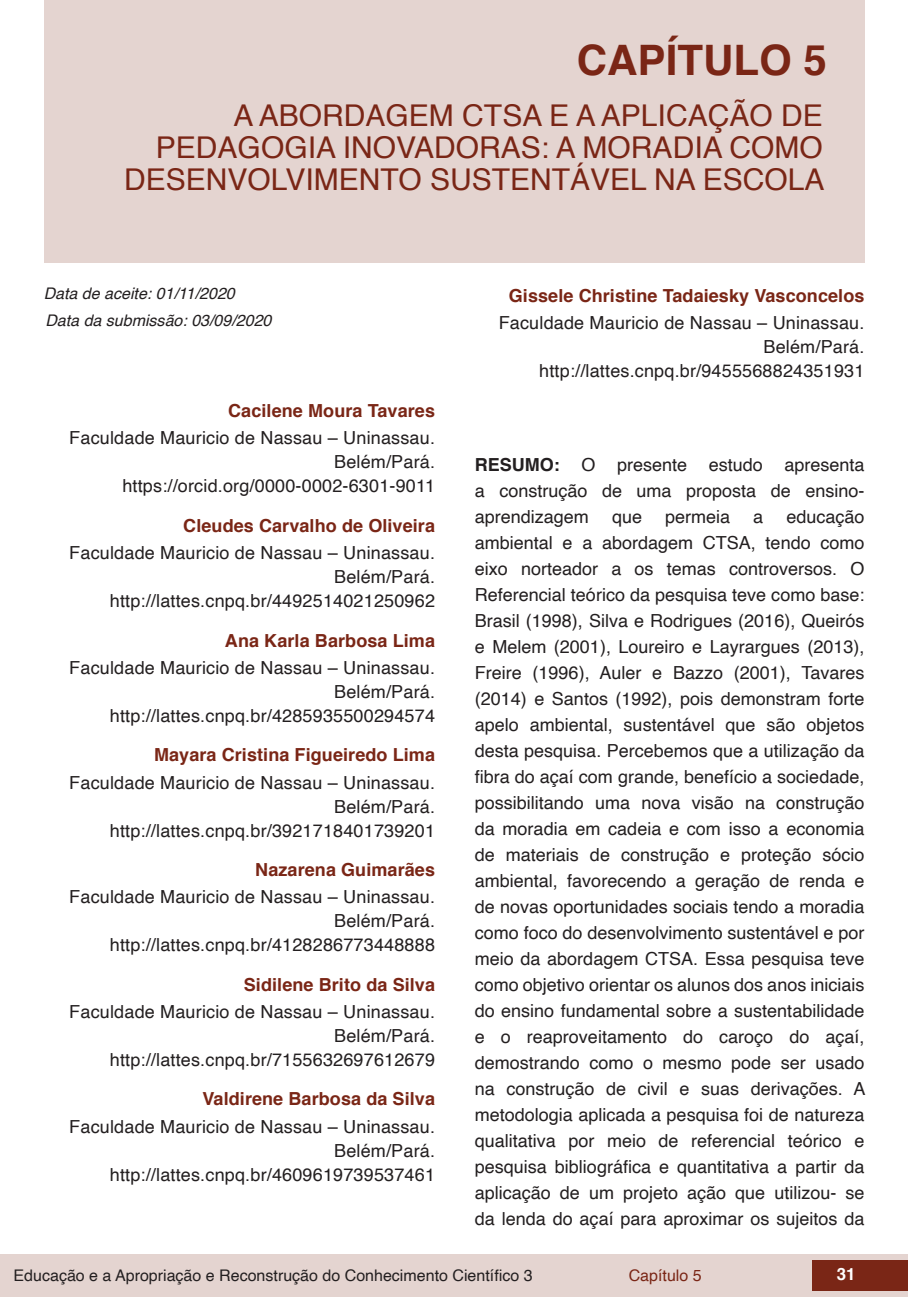
<style>
.page{position:relative;width:908px;height:1304px;background:#fff}
.page>*{position:absolute;margin:0;border:0;box-sizing:border-box;transform-origin:0 0}
.capítulos{font:700 42px "Helvetica";color:#7a2616}
.nome_artigos{font:30px/32px "Helvetica";color:#7a2616;text-align:right}
.Resumos_e_PC_TXT{font:18px/26px "Helvetica";color:#231f20;text-align:justify}
.info_autores{font:18px/24px "Helvetica";letter-spacing:.01em;color:#231f20;text-align:right}
.nome_autores{font:700 18px "Helvetica";letter-spacing:.005em;color:#7a2616}
.t1{font:700 16.8px "Helvetica";color:#fff}
.t2{font:16px "Helvetica";color:#231f20}
.data{font:italic 16px "Helvetica";color:#231f20}
.t3{font:16px "Helvetica";color:#7a2616}
.s1{font-weight:700}
</style>
<div class="page">
<div style="left:0;top:1254px;width:906px;height:43px;background:#e4d4d0"></div>
<div style="left:812px;top:1261px;width:95px;height:30px;background:#7a2616"></div>
<div style="left:44px;top:0;width:819px;height:263px;background:#e4d4d0"></div>
<p class="capítulos" style="left:576px;top:26px;width:251px">CAPÍTULO 5</p>
<p class="nome_artigos" style="left:124px;top:101px;width:701px">A ABORDAGEM CTSA E A APLICAÇÃO DE<br>PEDAGOGIA INOVADORAS: A MORADIA COMO<br>DESENVOLVIMENTO SUSTENTÁVEL NA ESCOLA</p>
<p class="data" style="left:44px;top:280px;width:192px">Data de aceite: 01/11/2020</p>
<p class="data" style="left:45px;top:308px;width:227px">Data da submissão: 03/09/2020</p>
<p class="nome_autores" style="left:228px;top:396px;width:208px">Cacilene Moura Tavares</p>
<p class="info_autores" style="left:69px;top:427px;width:367px">Faculdade Mauricio de Nassau – Uninassau.<br>Belém/Pará.</p>
<p class="info_autores" style="left:122px;top:475px;width:314px">https://orcid.org/0000-0002-6301-9011</p>
<p class="nome_autores" style="left:183px;top:511px;width:253px">Cleudes Carvalho de Oliveira</p>
<p class="info_autores" style="left:69px;top:541px;width:367px">Faculdade Mauricio de Nassau – Uninassau.<br>Belém/Pará.</p>
<p class="info_autores" style="left:110px;top:589px;width:326px">http://lattes.cnpq.br/4492514021250962</p>
<p class="nome_autores" style="left:225px;top:626px;width:211px">Ana Karla Barbosa Lima</p>
<p class="info_autores" style="left:69px;top:656px;width:367px">Faculdade Mauricio de Nassau – Uninassau.<br>Belém/Pará.</p>
<p class="info_autores" style="left:110px;top:704px;width:326px">http://lattes.cnpq.br/4285935500294574</p>
<p class="nome_autores" style="left:154px;top:740px;width:282px">Mayara Cristina Figueiredo Lima</p>
<p class="info_autores" style="left:69px;top:771px;width:367px">Faculdade Mauricio de Nassau – Uninassau.<br>Belém/Pará.</p>
<p class="info_autores" style="left:110px;top:819px;width:326px">http://lattes.cnpq.br/3921718401739201</p>
<p class="nome_autores" style="left:255px;top:855px;width:181px">Nazarena Guimarães</p>
<p class="info_autores" style="left:69px;top:885px;width:367px">Faculdade Mauricio de Nassau – Uninassau.<br>Belém/Pará.</p>
<p class="info_autores" style="left:110px;top:933px;width:326px">http://lattes.cnpq.br/4128286773448888</p>
<p class="nome_autores" style="left:244px;top:970px;width:193px">Sidilene Brito da Silva</p>
<p class="info_autores" style="left:69px;top:1000px;width:367px">Faculdade Mauricio de Nassau – Uninassau.<br>Belém/Pará.</p>
<p class="info_autores" style="left:110px;top:1048px;width:326px">http://lattes.cnpq.br/7155632697612679</p>
<p class="nome_autores" style="left:202px;top:1084px;width:234px">Valdirene Barbosa da Silva</p>
<p class="info_autores" style="left:69px;top:1115px;width:367px">Faculdade Mauricio de Nassau – Uninassau.<br>Belém/Pará.</p>
<p class="info_autores" style="left:110px;top:1163px;width:326px">http://lattes.cnpq.br/4609619739537461</p>
<p class="nome_autores" style="left:508px;top:281px;width:357px">Gissele Christine Tadaiesky Vasconcelos</p>
<p class="info_autores" style="left:498px;top:311px;width:367px">Faculdade Mauricio de Nassau – Uninassau.<br>Belém/Pará.</p>
<p class="info_autores" style="left:539px;top:359px;width:326px">http://lattes.cnpq.br/9455568824351931</p>
<p class="Resumos_e_PC_TXT" style="left:474px;top:452px;width:391px"><span class="s1">RESUMO:</span> O presente estudo apresenta a construção de uma proposta de ensino&shy;aprendizagem</p>
<p class="Resumos_e_PC_TXT" style="left:474px;top:504px;width:392px;text-indent:311px">educação ambiental e a abordagem CTSA, tendo como eixo norteador a os temas controversos. O Referencial teórico da pesquisa teve como base:<br>Brasil (1998), Silva e Rodrigues (2016), Queirós e Melem (2001), Loureiro e Layrargues (2013), Freire (1996), Auler e Bazzo (2001), Tavares (2014) e Santos (1992), pois demonstram forte apelo ambiental, sustentável que são objetos desta pesquisa. Percebemos que a utilização da fibra do açaí com grande, benefício a sociedade, possibilitando uma nova visão na construção da moradia em cadeia e com isso a economia de materiais de construção e proteção sócio ambiental, favorecendo a geração de renda e de novas oportunidades sociais tendo a moradia como foco do desenvolvimento sustentável e por meio da abordagem CTSA. Essa pesquisa teve como objetivo orientar os alunos dos anos iniciais do ensino fundamental sobre a sustentabilidade e o reaproveitamento do caroço do açaí, demostrando como o mesmo pode ser usado na construção de civil e suas derivações. A metodologia aplicada a pesquisa foi de natureza qualitativa por meio de referencial teórico e pesquisa bibliográfica e quantitativa a partir da aplicação de um projeto ação que utilizou- se da lenda do açaí para aproximar os sujeitos da</p>
<p class="Resumos_e_PC_TXT" style="left:611px;top:504px;width:32px">que</p>
<p class="Resumos_e_PC_TXT" style="left:664px;top:504px;width:67px">permeia</p>
<p class="Resumos_e_PC_TXT" style="left:753px;top:504px;width:12px">a</p>
<p class="t2" style="left:14px;top:1263px;width:520px">Educação e a Apropriação e Reconstrução do Conhecimento Científico 3</p>
<p class="t3" style="left:628px;top:1263px;width:74px">Capítulo 5</p>
<p class="t1" style="left:836px;top:1261px;width:20px">31</p>
</div>
